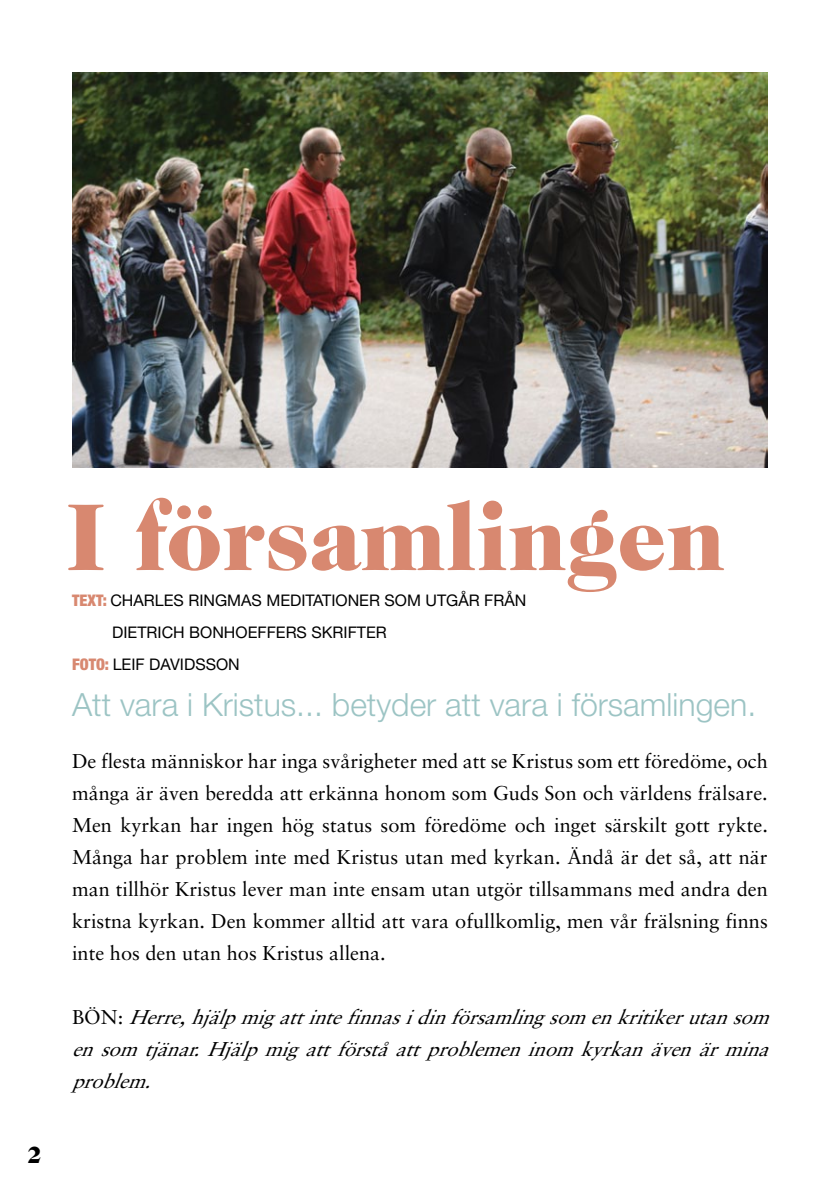
<style>
.page{position:relative;width:840px;height:1191px;background:#fff}
.page>*{position:absolute;margin:0;border:0;box-sizing:border-box;transform-origin:0 0}
.t1{font:900 96px "Caslon 224 Std";color:#d88870}
.t2{font:300 32px "Helvetica Neue LT Std";color:#9cc4c4}
.t3{font:900 24px "Caslon 224 Std";color:#000}
.t4{font:20px/32px "Sabon";color:#000;text-align:justify}
.t5{font:italic 20px/32px "Sabon";color:#000;text-align:justify}
.t6{font:16px "Helvetica Neue LT Std";color:#000}
.s1{font-weight:900;font-stretch:condensed;color:#d88870}
.s2{font-style:normal}
</style>
<div class="page">
<img style="left:72px;top:72px;width:695px;height:396px">
<p class="t3" style="left:27px;top:1141px;width:16px">2</p>
<h1 class="t1" style="left:66px;top:481px;width:660px">I församlingen</h1>
<p class="t6" style="left:72px;top:591px;width:455px"><span class="s1">TEXT:</span> CHARLES RINGMAS MEDITATIONER SOM UTGÅR FRÅN</p>
<p class="t6" style="left:112px;top:623px;width:276px">DIETRICH BONHOEFFERS SKRIFTER</p>
<p class="t6" style="left:72px;top:655px;width:169px"><span class="s1">FOTO:</span> LEIF DAVIDSSON</p>
<h2 class="t2" style="left:72px;top:685px;width:685px">Att vara i Kristus... betyder att vara i församlingen.</h2>
<p class="t4" style="left:72px;top:744px;width:697px">De flesta människor har inga svårigheter med att se Kristus som ett föredöme, och många är även beredda att erkänna honom som Guds Son och världens frälsare.<br>Men kyrkan har ingen hög status som föredöme och inget särskilt gott rykte.<br>Många har problem inte med Kristus utan med kyrkan. Ändå är det så, att när man tillhör Kristus lever man inte ensam utan utgör tillsammans med andra den kristna kyrkan. Den kommer alltid att vara ofullkomlig, men vår frälsning finns inte hos den utan hos Kristus allena.</p>
<p class="t5" style="left:72px;top:1000px;width:706px"><span class="s2">B Ö N :</span> Herre,hjälpmigattintefinnasidinförsamlingsomenkritikerutansom ensomtjänar.Hjälpmigattförståattproblemeninomkyrkanävenärmina problem.</p>
</div>
